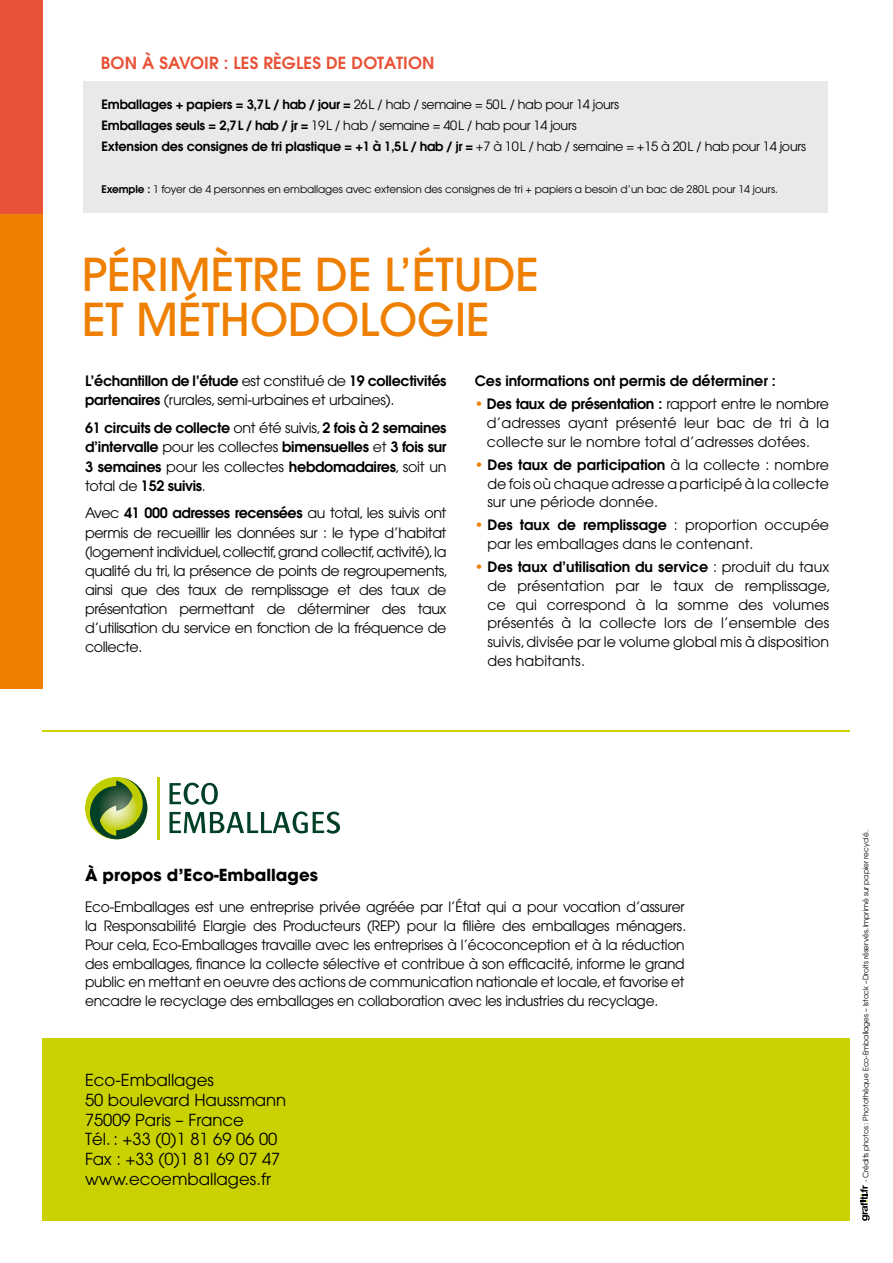
<style>
.page{position:relative;width:893px;height:1263px;background:#fff}
.page>*{position:absolute;margin:0;border:0;box-sizing:border-box;transform-origin:0 0}
.t1{font:500 45px/45px "Avant Garde";color:#ee7f00}
.t2{font:600 16.65px "Avant Garde";letter-spacing:.01em;color:#e85236}
.t3{font:16.5px/19.8px "Avant Garde";color:#000}
.t4{font:700 16.5px "Avant Garde";color:#000}
.t5{font:14.25px/18.8px "Avant Garde";letter-spacing:-.02em;color:#000;text-align:justify}
.t6{font:600 14.25px/19px "Avant Garde";letter-spacing:-.02em;color:#000}
.t7{font:600 14.25px "Avant Garde";color:#000}
.t8{font:600 12.75px/21px "Avant Garde";letter-spacing:-.01em;color:#000}
.t9{font:10.5px "Avant Garde";letter-spacing:-.01em;color:#000}
.t10{font:7.5px "Avant Garde";letter-spacing:-.01em;color:#000}
.s1{font-weight:400}
.s2{font-weight:600}
.s3{color:#ee7f00}
</style>
<div class="page">
<hr style="left:157px;top:777px;width:3px;height:62px;background:#c0ce00">
<svg style="left:170px;top:783px;width:48px;height:22px"></svg>
<svg style="left:170px;top:811px;width:170px;height:23px"></svg>
<svg style="left:85px;top:777px;width:62px;height:62px"></svg>
<svg style="left:90px;top:777px;width:57px;height:62px"></svg>
<div style="left:43px;top:1037px;width:807px;height:183px;background:#c9d200"></div>
<hr style="left:43px;top:730px;width:807px;height:1px;background:#c9d200">
<div style="left:0;top:207px;width:43px;height:482px;background:#ee7f00"></div>
<div style="left:0;top:0;width:43px;height:214px;background:#e85236"></div>
<svg style="left:860px;top:1185px;width:10px;height:35px"></svg>
<div style="left:84px;top:81px;width:744px;height:131px;background:#e9e9ea"></div>
<p class="t2" style="left:101px;top:52px;width:335px">Bon à savoir : les règles de dotation</p>
<p class="t8" style="left:101px;top:94px;width:706px">Emballages + papiers = 3,7L / hab / jour = <span class="s1">26 L / hab / semaine = 50 L / hab pour 14 jours<br></span>Emballages seuls = 2,7L / hab / jr = <span class="s1">19 L / hab / semaine = 40 L / hab pour 14 jours<br></span>Extension des consignes de tri plastique = +1 à 1,5L / hab / jr = <span class="s1">+7 à 10 L / hab / semaine = +15 à 20 L / hab pour 14 jours</span></p>
<p class="t9" style="left:101px;top:183px;width:678px"><span class="s2">Exemple :</span> 1 foyer de 4 personnes en emballages avec extension des consignes de tri + papiers a besoin d’un bac de 280 L pour 14 jours.</p>
<h1 class="t1" style="left:82px;top:252px;width:428px">PÉRIMÈTRE DE L’ÉTUDE<br>ET MÉTHODOLOG</h1>
<h1 class="t1" style="left:455px;top:297px;width:31px">IE</h1>
<p class="t6" style="left:85px;top:371px;width:363px">L’échantillon de l’étude <span class="s1">est constitué de</span> 19 collectivités partenaires <span class="s1">(rurales, semi-urbaines et urbaines).</span></p>
<p class="t6" style="left:85px;top:418px;width:363px;text-align:justify">61 circuits de collecte <span class="s1">ont été suivis,</span> 2 fois à 2 semaines d’intervalle <span class="s1">pour les collectes</span> bimensuelles <span class="s1">et</span> 3 fois sur 3 semaines <span class="s1">pour les collectes</span> hebdomadaires<span class="s1">, soit un total de</span> 152 suivis<span class="s1">.</span></p>
<p class="t5" style="left:85px;top:504px;width:364px">Avec <span class="s2">41 000 adresses recensées</span> au total, les suivis ont permis de recueillir les données sur : le type d’habitat (logement individuel, collectif, grand collectif, activité), la qualité du tri, la présence de points de regroupements, ainsi que des taux de remplissage et des taux de présentation permettant de déterminer des taux d’utilisation du service en fonction de la fréquence de collecte.</p>
<p class="t7" style="left:475px;top:372px;width:303px">Ces informations ont permis de déterminer :</p>
<p class="t5" style="left:487px;top:395px;width:344px;text-indent:-12px"><span class="s3">•</span> <span class="s2">Des taux de présentation :</span> rapport entre le nombre d’adresses ayant présenté leur bac de tri à la collecte sur le nombre total d’adresses dotées.</p>
<p class="t5" style="left:487px;top:455px;width:343px;text-indent:-13px"><span class="s3">•</span> <span class="s2">Des taux de participation</span> à la collecte : nombre de fois où chaque adresse a participé à la collecte sur une période donnée.</p>
<p class="t5" style="left:487px;top:516px;width:343px;text-indent:-13px"><span class="s3">•</span> <span class="s2">Des taux de remplissage</span> : proportion occupée par les emballages dans le contenant.</p>
<p class="t5" style="left:487px;top:557px;width:345px;text-indent:-13px"><span class="s3">•</span> <span class="s2">Des taux d’utilisation du service</span> : produit du taux de présentation par le taux de remplissage, ce qui correspond à la somme des volumes présentés à la collecte lors de l’ensemble des suivis, divisée par le volume global mis à disposition des habitants.</p>
<p class="t4" style="left:85px;top:864px;width:234px">À propos d’Eco-Emballages</p>
<p class="t5" style="left:85px;top:898px;width:603px">Eco-Emballages est une entreprise privée agréée par l’État qui a pour vocation d’assurer la Responsabilité Elargie des Producteurs (REP) pour la filière des emballages ménagers.<br>Pour cela, Eco-Emballages travaille avec les entreprises à l’écoconception et à la réduction des emballages, finance la collecte sélective et contribue à son efficacité, informe le grand public en mettant en oeuvre des actions de communication nationale et locale, et favorise et encadre le recyclage des emballages en collaboration avec les industries du recyclage.</p>
<p class="t3" style="left:85px;top:1070px;width:203px">Eco-Emballages<br>50 boulevard Haussmann<br>75009 Paris – France<br>Tél. : +33 (0)1 81 69 06 00<br>Fax : +33 (0)1 81 69 07 47 www.ecoemballages.fr</p>
<p class="t10" style="left:861px;top:1182px;width:353px;rotate:-90deg">- Crédits photos : Photothèque Eco-Emballages – Istock –Droits réservés. Imprimé sur papier recyclé.</p>
</div>
